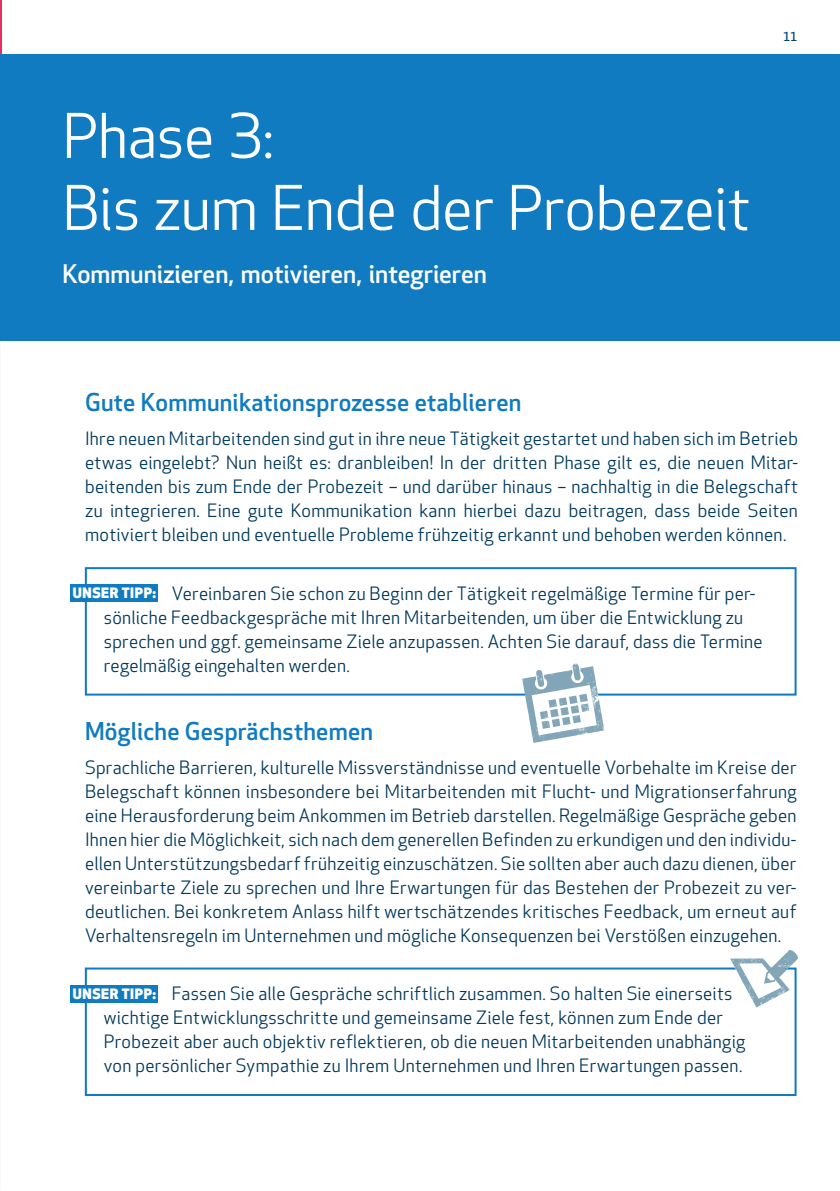
<style>
.page{position:relative;width:840px;height:1191px;background:#fff}
.page>*{position:absolute;margin:0;border:0;box-sizing:border-box;transform-origin:0 0}
.H2_Kapitelüberschrif{font:60px/72px "Apex New";letter-spacing:-.005em;color:#fff}
.p_Kapitelsubline{font:500 25px "Apex New";color:#fff}
.H3_Headline_12pt{font:500 24px "Apex New";letter-spacing:.01em;color:#107bc1}
.p_Fließtext_9_12pt{font:18px/24px "Apex New";letter-spacing:.015em;color:#00395c;text-align:justify}
.H4_Unser_Tipp{font:800 14px "Apex New";letter-spacing:.04em;color:#fff}
.t1{font:500 12px "Apex New";color:#004578}
</style>
<div class="page">
<hr style="left:0;top:0;width:1px;height:54px;background:#ed2b64">
<div style="left:0;top:54px;width:839px;height:286px;background:#107bc1"></div>
<div style="left:85px;top:567px;width:711px;height:128px;border:2px solid #107bc1"></div>
<div style="left:70px;top:585px;width:88px;height:17px;background:#107bc1"></div>
<div style="left:85px;top:967px;width:711px;height:129px;border:2px solid #107bc1"></div>
<div style="left:70px;top:985px;width:88px;height:17px;background:#107bc1"></div>
<img style="left:522px;top:663px;width:82px;height:80px">
<svg style="left:729px;top:958px;width:60px;height:49px"></svg>
<img style="left:763px;top:950px;width:35px;height:34px">
<h2 class="H2_Kapitelüberschrif" style="left:62px;top:102px;width:688px">Phase 3:<br>Bis zum Ende der Probezeit</h2>
<p class="p_Kapitelsubline" style="left:62px;top:259px;width:426px">Kommunizieren, motivieren, integrieren</p>
<p class="t1" style="left:782px;top:30px;width:16px">11</p>
<h3 class="H3_Headline_12pt" style="left:85px;top:388px;width:437px">Gute Kommunikationsprozesse etablieren</h3>
<p class="p_Fließtext_9_12pt" style="left:85px;top:427px;width:714px">Ihre neuen Mitarbeitenden sind gut in ihre neue Tätigkeit gestartet und haben sich im Betrieb etwas eingelebt? Nun heißt es: dranbleiben! In der dritten Phase gilt es, die neuen Mitar&shy;beitenden bis zum Ende der Probezeit – und darüber hinaus – nachhaltig in die Belegschaft zu integrieren. Eine gute Kommunikation kann hierbei dazu beitragen, dass beide Seiten motiviert bleiben und eventuelle Probleme frühzeitig erkannt und behoben werden können.</p>
<p class="p_Fließtext_9_12pt" style="left:104px;top:582px;width:660px;text-align:left;text-indent:68px">Vereinbaren Sie schon zu Beginn der Tätigkeit regelmäßige Termine für per&shy;sönliche Feedbackgespräche mit Ihren Mitarbeitenden, um über die Entwicklung zu sprechen und ggf. gemeinsame Ziele anzupassen. Achten Sie darauf, dass die Termine regelmäßig eingehalten werden.</p>
<h4 class="H4_Unser_Tipp" style="left:73px;top:585px;width:85px">UNSER TIPP:</h4>
<h3 class="H3_Headline_12pt" style="left:85px;top:717px;width:289px">Mögliche Gesprächsthemen</h3>
<p class="p_Fließtext_9_12pt" style="left:85px;top:756px;width:712px">Sprachliche Barrieren, kulturelle Missverständnisse und eventuelle Vorbehalte im Kreise der Belegschaft können insbesondere bei Mitarbeitenden mit Flucht- und Migrationserfahrung eine Herausforderung beim Ankommen im Betrieb darstellen. Regelmäßige Gespräche geben Ihnen hier die Möglichkeit, sich nach dem generellen Befinden zu erkundigen und den individu&shy;ellen Unterstützungsbedarf frühzeitig einzuschätzen. Sie sollten aber auch dazu dienen, über vereinbarte Ziele zu sprechen und Ihre Erwartungen für das Bestehen der Probezeit zu ver&shy;deutlichen. Bei konkretem Anlass hilft wertschätzendes kritisches Feedback, um erneut auf Verhaltensregeln im Unternehmen und mögliche Konsequenzen bei Verstößen einzugehen.</p>
<p class="p_Fließtext_9_12pt" style="left:104px;top:982px;width:642px;text-align:left;text-indent:68px">Fassen Sie alle Gespräche schriftlich zusammen. So halten Sie einerseits wichtige Entwicklungsschritte und gemeinsame Ziele fest, können zum Ende der Probezeit aber auch objektiv reflektieren, ob die neuen Mitarbeitenden unabhängig von persönlicher Sympathie zu Ihrem Unternehmen und Ihren Erwartungen passen.</p>
<h4 class="H4_Unser_Tipp" style="left:73px;top:986px;width:85px">UNSER TIPP:</h4>
</div>
